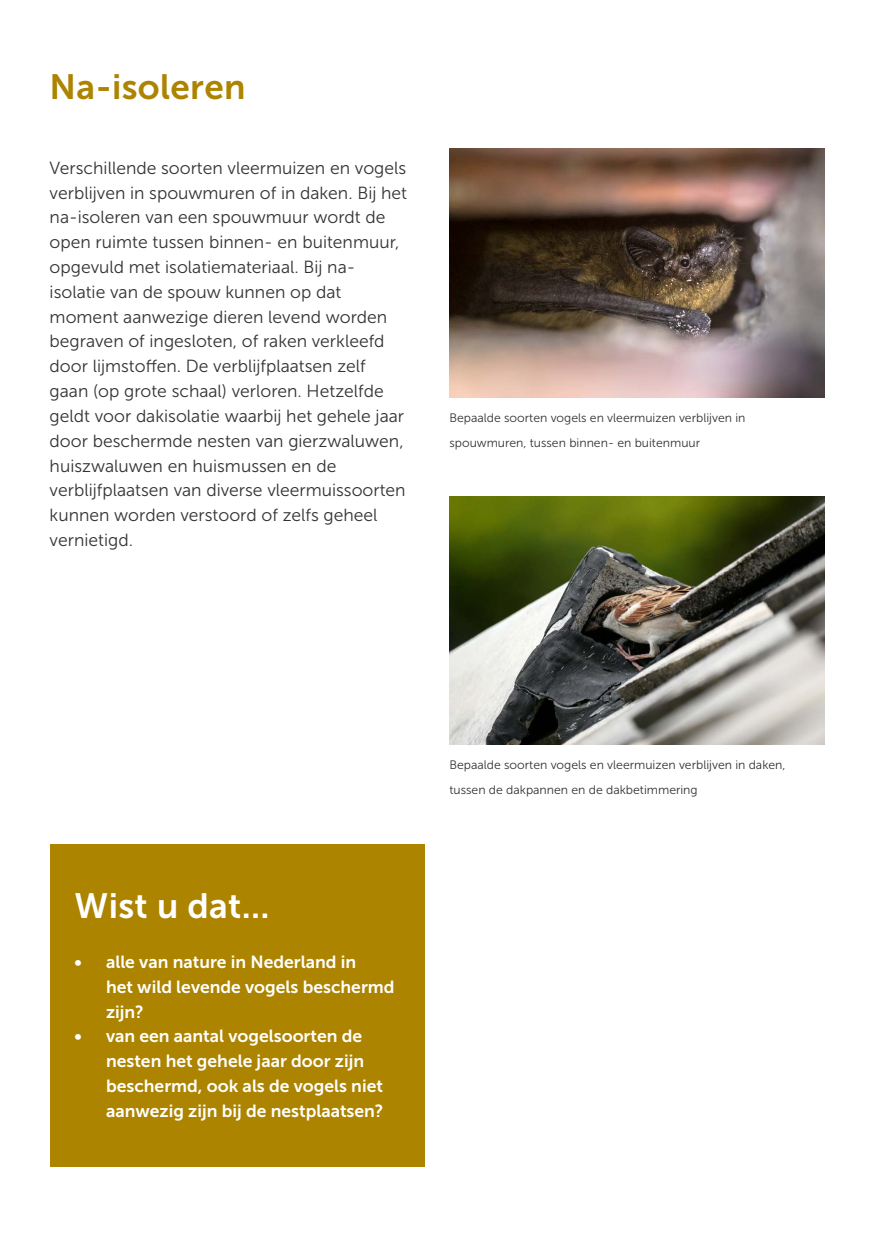
<style>
.page{position:relative;width:874px;height:1241px;background:#fff}
.page>*{position:absolute;margin:0;border:0;box-sizing:border-box;transform-origin:0 0}
.t1{font:35px "Museo Sans 700";letter-spacing:.01em;color:#ac8400}
.t2{font:35px "Museo Sans 700";letter-spacing:.01em;color:#fff}
.body{font:17.5px/24.8px "Museo Sans 300";color:#333}
.t3{font:17.5px/24.8px "Museo Sans 700";color:#fff}
.body-2{font:12.25px/24.8px "Museo Sans 300";color:#333}
</style>
<div class="page">
<img style="left:449px;top:496px;width:374px;height:248px">
<img style="left:449px;top:149px;width:374px;height:248px">
<div style="left:50px;top:843px;width:374px;height:323px;background:#ac8400"></div>
<p class="t1" style="left:50px;top:68px;width:197px">Na-isoleren</p>
<p class="body" style="left:50px;top:155px;width:359px">Verschillende soorten vleermuizen en vogels verblijven in spouwmuren of in daken. Bij het na-isoleren van een spouwmuur wordt de open ruimte tussen binnen- en buitenmuur, opgevuld met isolatiemateriaal. Bij na&shy;isolatie van de spouw kunnen op dat moment aanwezige dieren levend worden begraven of ingesloten, of raken verkleefd door lijmstoffen. De verblijfplaatsen zelf gaan (op grote schaal) verloren. Hetzelfde geldt voor dakisolatie waarbij het gehele jaar door beschermde nesten van gierzwaluwen, huiszwaluwen en huismussen en de verblijfplaatsen van diverse vleermuissoorten kunnen worden verstoord of zelfs geheel vernietigd.</p>
<p class="body-2" style="left:449px;top:405px;width:297px">Bepaalde soorten vogels en vleermuizen verblijven in spouwmuren, tussen binnen- en buitenmuur</p>
<p class="t2" style="left:74px;top:886px;width:196px">Wist u dat...</p>
<p class="t3" style="left:106px;top:949px;width:290px;text-indent:-32px">• alle van nature in Nederland in<br>het wild levende vogels beschermd zijn?</p>
<p class="t3" style="left:106px;top:1023px;width:279px;text-indent:-32px">• van een aantal vogelsoorten de nesten het gehele jaar door zijn beschermd, ook als de vogels niet aanwezig zijn bij de nestplaatsen?</p>
<p class="body-2" style="left:449px;top:752px;width:337px">Bepaalde soorten vogels en vleermuizen verblijven in daken, tussen de dakpannen en de dakbetimmering</p>
</div>
